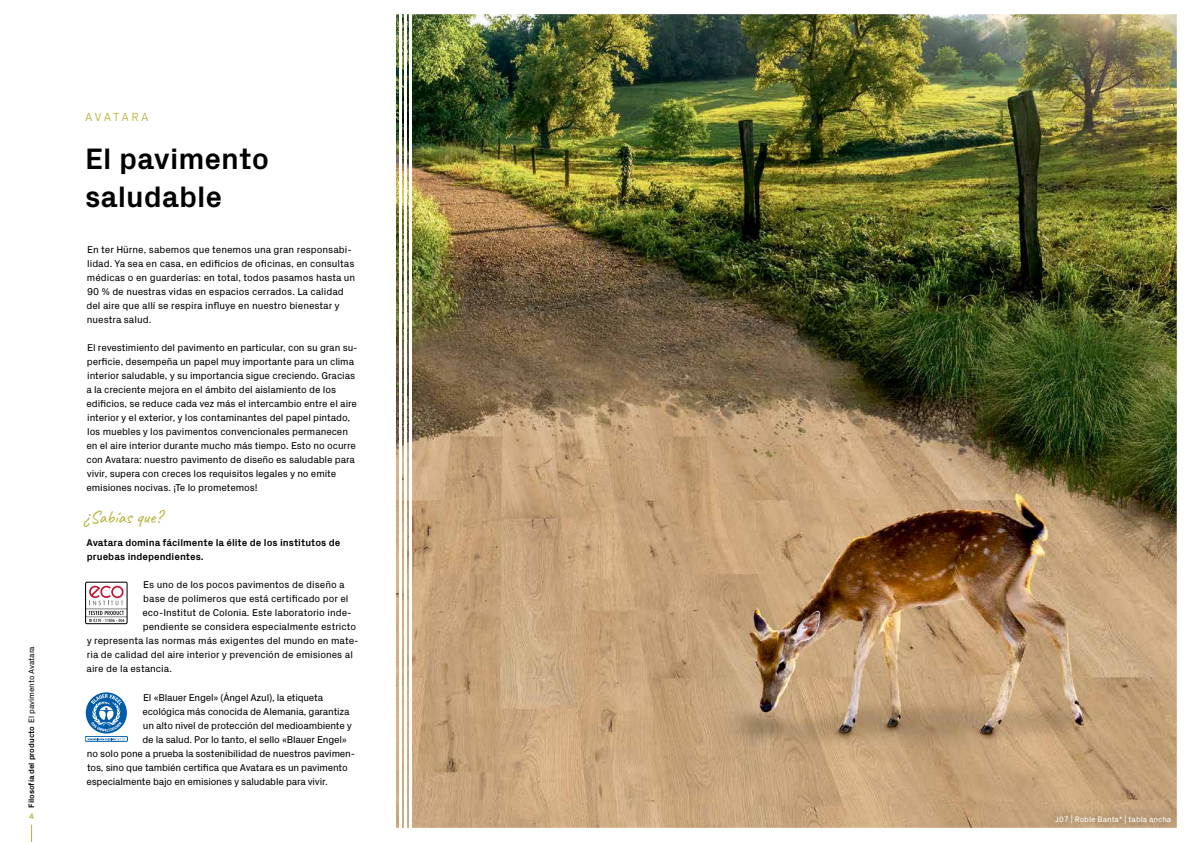
<style>
.page{position:relative;width:1191px;height:842px;background:#fff}
.page>*{position:absolute;margin:0;border:0;box-sizing:border-box;transform-origin:0 0}
.t1{font:700 30px/38px "Px Grotesk";color:#000}
.t2{font:18px "Caveat";color:#b6b138}
.t3{font:300 12px "Px Grotesk";letter-spacing:.165em;color:#b6b138}
.t4{font:10px/14px "Px Grotesk";letter-spacing:-.01em;color:#000}
.t5{font:700 10px/14px "Px Grotesk";color:#000}
.t6{font:700 8px "Px Grotesk";color:#000}
.t7{font:8px "Px Grotesk";color:#fff}
.t8{font:700 8px "Px Grotesk";color:#b6b138}
.s1{font-weight:400}
</style>
<div class="page">
<img style="left:32px;top:14px;width:1145px;height:828px">
<div style="left:23px;top:807px;width:17px;height:19px;background:#fff"></div>
<svg style="left:31px;top:825px;width:1px;height:17px"></svg>
<p class="t6" style="left:26px;top:808px;width:163px;rotate:-90deg">Filosofía del producto <span class="s1">El pavimento Avatara</span></p>
<p class="t8" style="left:29px;top:810px;width:6px">4</p>
<p class="t3" style="left:85px;top:108px;width:65px">AVATARA</p>
<h1 class="t1" style="left:85px;top:138px;width:186px">El pavimento saludable</h1>
<p class="t4" style="left:86px;top:242px;width:270px">En ter Hürne, sabemos que tenemos una gran responsabi&shy;lidad. Ya sea en casa, en edificios de oficinas, en consultas médicas o en guarderías: en total, todos pasamos hasta un 90 % de nuestras vidas en espacios cerrados. La calidad del aire que allí se respira influye en nuestro bienestar y nuestra salud.</p>
<p class="t4" style="left:86px;top:340px;width:273px">El revestimiento del pavimento en particular, con su gran su&shy;perficie, desempeña un papel muy importante para un clima interior saludable, y su importancia sigue creciendo. Gracias a la creciente mejora en el ámbito del aislamiento de los edificios, se reduce cada vez más el intercambio entre el aire interior y el exterior, y los contaminantes del papel pintado, los muebles y los pavimentos convencionales permanecen en el aire interior durante mucho más tiempo. Esto no ocurre con Avatara: nuestro pavimento de diseño es saludable para vivir, supera con creces los requisitos legales y no emite emisiones nocivas. ¡Te lo prometemos!</p>
<h2 class="t2" style="left:83px;top:506px;width:80px">¿Sabías que?</h2>
<p class="t5" style="left:86px;top:535px;width:255px">Avatara domina fácilmente la élite de los institutos de pruebas independientes.</p>
<p class="t4" style="left:143px;top:577px;width:203px">Es uno de los pocos pavimentos de diseño a</p>
<p class="t4" style="left:143px;top:591px;width:207px">base de polímeros que está certificado por el</p>
<p class="t4" style="left:142px;top:605px;width:210px">eco-Institut de Colonia. Este laboratorio inde-</p>
<p class="t4" style="left:143px;top:619px;width:215px">pendiente se considera especialmente estricto</p>
<p class="t4" style="left:87px;top:633px;width:273px">y representa las normas más exigentes del mundo en mate-</p>
<p class="t4" style="left:87px;top:647px;width:268px">ria de calidad del aire interior y prevención de emisiones al</p>
<p class="t4" style="left:86px;top:661px;width:87px">aire de la estancia.</p>
<p class="t4" style="left:143px;top:689px;width:182px">El «Blauer Engel» (Ángel Azul), la etiqueta</p>
<p class="t4" style="left:142px;top:703px;width:209px">ecológica más conocida de Alemania, garantiza</p>
<p class="t4" style="left:143px;top:717px;width:211px">un alto nivel de protección del medioambiente y</p>
<p class="t4" style="left:142px;top:731px;width:206px">de la salud. Por lo tanto, el sello «Blauer Engel»</p>
<p class="t4" style="left:87px;top:745px;width:270px">no solo pone a prueba la sostenibilidad de nuestros pavimen-</p>
<p class="t4" style="left:87px;top:759px;width:262px">tos, sino que también certifica que Avatara es un pavimento</p>
<p class="t4" style="left:86px;top:773px;width:243px">especialmente bajo en emisiones y saludable para vivir.</p>
<p class="t7" style="left:1055px;top:813px;width:117px">J07 | Roble Banta* | tabla ancha</p>
</div>
